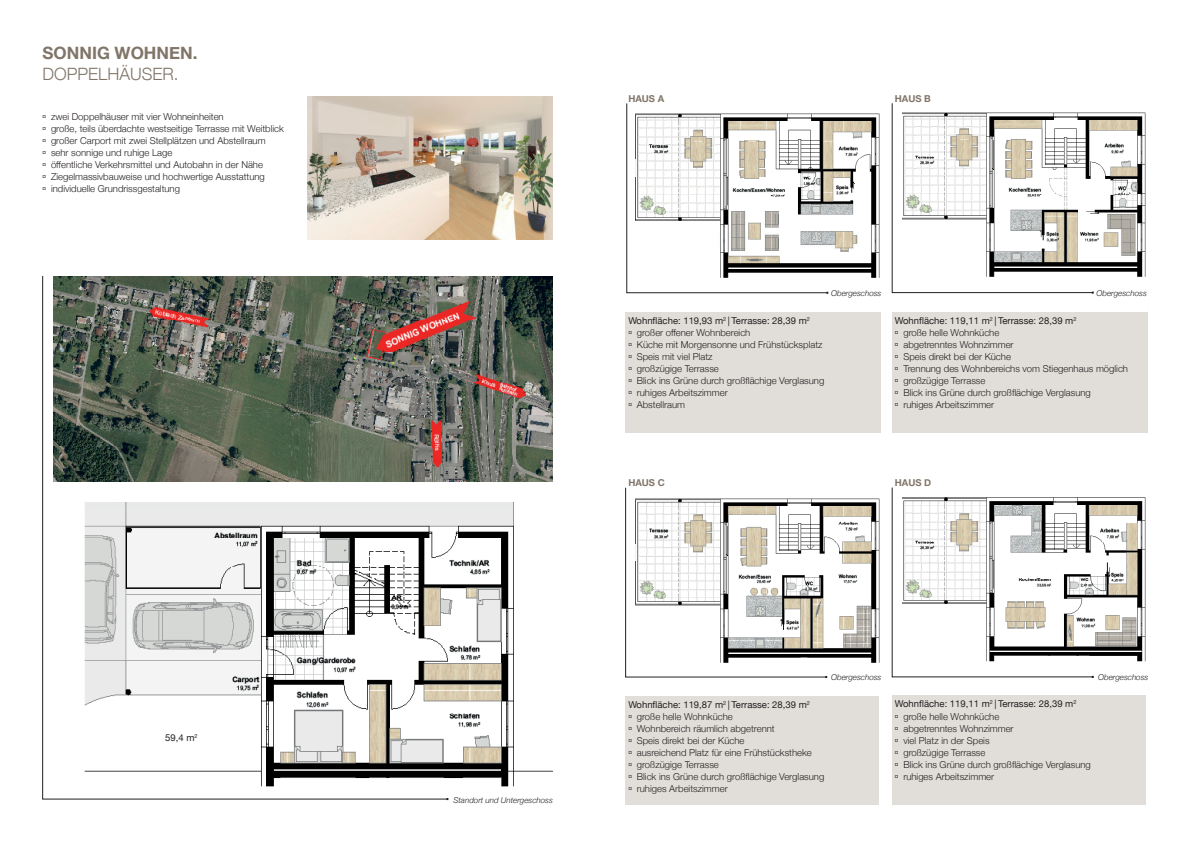
<style>
.page{position:relative;width:1191px;height:842px;background:#fff}
.page>*{position:absolute;margin:0;border:0;box-sizing:border-box;transform-origin:0 0}
.t1{font:700 17px "Helvetica Neue";color:#807568}
.t2{font:300 17px "Helvetica Neue";color:#807568}
.t3{font:300 9.5px/12px "Helvetica Neue";color:#231f20}
.t4{font:9.5px/13.3px "Helvetica Neue";color:#231f20}
.t5{font:700 9.5px "Helvetica Neue";color:#807568}
.t6{font:italic 300 8px "Helvetica Neue";color:#231f20}
.s1{font-weight:400}
.s2{font-weight:300}
</style>
<div class="page">
<svg style="left:42px;top:276px;width:405px;height:523px"></svg>
<img style="left:54px;top:276px;width:499px;height:205px">
<img style="left:308px;top:96px;width:244px;height:144px">
<img style="left:85px;top:502px;width:468px;height:293px">
<div style="left:625px;top:312px;width:256px;height:120px;background:#e1deda"></div>
<div style="left:625px;top:696px;width:253px;height:108px;background:#e1deda"></div>
<div style="left:892px;top:312px;width:255px;height:120px;background:#e1deda"></div>
<div style="left:892px;top:695px;width:253px;height:109px;background:#e1deda"></div>
<img style="left:636px;top:113px;width:244px;height:181px">
<img style="left:827px;top:498px;width:53px;height:180px">
<img style="left:902px;top:112px;width:244px;height:182px">
<img style="left:902px;top:497px;width:244px;height:181px">
<svg style="left:626px;top:103px;width:202px;height:190px"></svg>
<svg style="left:892px;top:103px;width:201px;height:190px"></svg>
<svg style="left:625px;top:487px;width:202px;height:191px"></svg>
<svg style="left:892px;top:487px;width:201px;height:190px"></svg>
<h1 class="t1" style="left:43px;top:40px;width:156px">SONNIG WOHNEN.</h1>
<h1 class="t2" style="left:43px;top:60px;width:138px">DOPPELHÄUSER.</h1>
<p class="t3" style="left:51px;top:110px;width:234px">zwei Doppelhäuser mit vier Wohneinheiten<br>große, teils überdachte westseitige Terrasse mit Weitblick großer Carport mit zwei Stellplätzen und Abstellraum sehr sonnige und ruhige Lage<br>öffentliche Verkehrsmittel und Autobahn in der Nähe Ziegelmassivbauweise und hochwertige Ausstattung individuelle Grundrissgestaltung</p>
<p class="t4" style="left:165px;top:732px;width:34px">59,4 m<sup>2</sup></p>
<p class="t6" style="left:453px;top:794px;width:101px">Standort und Untergeschoss</p>
<p class="t5" style="left:628px;top:91px;width:37px">HAUS A</p>
<p class="t5" style="left:895px;top:91px;width:38px">HAUS B</p>
<p class="t6" style="left:831px;top:286px;width:52px">Obergeschoss</p>
<p class="t6" style="left:1096px;top:286px;width:52px">Obergeschoss</p>
<p class="t3" style="left:637px;top:314px;width:189px;text-indent:-9px"><span class="s1">Wohnfläche: 119,93 m</span><sup>2</sup> <span class="s1">| Terrasse: 28,39 m</span><sup>2 </sup>großer offener Wohnbereich<br>Küche mit Morgensonne und Frühstücksplatz<br>Speis mit viel Platz<br>großzügige Terrasse<br>Blick ins Grüne durch großflächige Verglasung ruhiges Arbeitszimmer<br>Abstellraum</p>
<p class="t5" style="left:628px;top:475px;width:38px">HAUS C</p>
<p class="t3" style="left:903px;top:314px;width:226px;text-indent:-9px"><span class="s1">Wohnfläche: 119,11 m</span><sup>2</sup> <span class="s1">| Terrasse: 28,39 m</span><sup>2<br></sup>große helle Wohnküche<br>abgetrenntes Wohnzimmer<br>Speis direkt bei der Küche<br>Trennung des Wohnbereichs vom Stiegenhaus möglich großzügige Terrasse<br>Blick ins Grüne durch großflächige Verglasung<br>ruhiges Arbeitszimmer</p>
<p class="t5" style="left:895px;top:475px;width:38px">HAUS D</p>
<p class="t6" style="left:831px;top:671px;width:52px">Obergeschoss</p>
<p class="t6" style="left:1098px;top:671px;width:52px">Obergeschoss</p>
<p class="t3" style="left:637px;top:698px;width:189px;text-indent:-9px"><span class="s1">Wohnfläche: 119,87 m</span><sup>2</sup> <span class="s1">| Terrasse: 28,39 m</span><sup>2 </sup>große helle Wohnküche<br>Wohnbereich räumlich abgetrennt<br>Speis direkt bei der Küche<br>ausreichend Platz für eine Frühstückstheke großzügige Terrasse<br>Blick ins Grüne durch großflächige Verglasung ruhiges Arbeitszimmer</p>
<p class="t4" style="left:903px;top:697px;width:175px;text-indent:-9px">Wohnfläche: 119,11 m<sup>2</sup> | Terrasse: 28,39 m<sup>2 </sup><span class="s2">große helle Wohnküche</span></p>
<p class="t3" style="left:903px;top:722px;width:189px">abgetrenntes Wohnzimmer<br>viel Platz in der Speis<br>großzügige Terrasse<br>Blick ins Grüne durch großflächige Verglasung ruhiges Arbeitszimmer</p>
</div>
